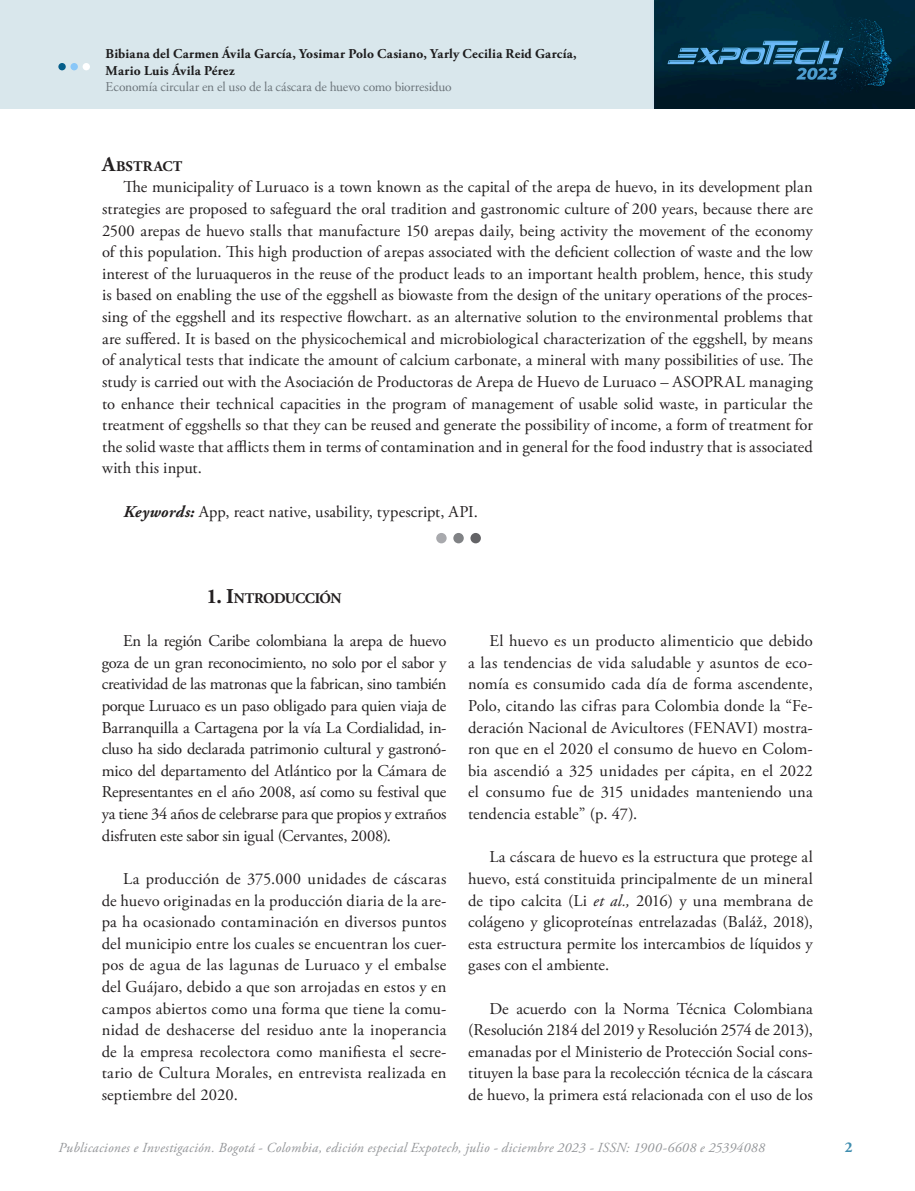
<style>
.page{position:relative;width:915px;height:1191px;background:#fff}
.page>*{position:absolute;margin:0;border:0;box-sizing:border-box;transform-origin:0 0}
.TEXTO_CORRIDO{font:16.5px/21.6px "Adobe Garamond Pro";letter-spacing:-.005em;color:#231f20;text-align:justify}
.t1{font:700 15px "Adobe Garamond Pro";color:#3f8daf}
._3_TITULOS{font:700 14.7px "Adobe Garamond Pro";letter-spacing:-.04em;color:#231f20}
._2_Resume{font:700 14.7px "Adobe Garamond Pro";letter-spacing:.015em;color:#231f20}
.t2{font:italic 13.8px "Adobe Garamond Pro";letter-spacing:.02em;color:#939598}
.t3{font:700 13.5px/16.5px "Adobe Garamond Pro";letter-spacing:.015em;color:#231f20}
.t4{font:13.5px "Adobe Garamond Pro";letter-spacing:-.01em;color:#808285}
.s1{font-size:21px}
.s2{font-weight:700;font-style:italic}
.s3{font-style:italic}
</style>
<div class="page">
<img style="left:0;top:0;width:914px;height:109px">
<div style="left:58px;top:63px;width:8px;height:7px;background:#055e8a;border-radius:50%"></div>
<div style="left:70px;top:63px;width:8px;height:7px;background:#89c7f8;border-radius:50%"></div>
<div style="left:83px;top:63px;width:7px;height:7px;background:#fff;border-radius:50%"></div>
<div style="left:470px;top:533px;width:10px;height:10px;background:#636366;border-radius:50%"></div>
<div style="left:453px;top:533px;width:10px;height:10px;background:#808285;border-radius:50%"></div>
<div style="left:436px;top:533px;width:10px;height:10px;background:#a8a9ad;border-radius:50%"></div>
<p class="t3" style="left:106px;top:46px;width:472px">Bibiana del Carmen Ávila García, Yosimar Polo Casiano, Yarly Cecilia Reid García,<br>Mario Luis Ávila Pérez</p>
<p class="t4" style="left:106px;top:79px;width:347px">Economía circular en el uso de la cáscara de huevo como biorresiduo</p>
<p class="_2_Resume" style="left:102px;top:158px;width:82px"><span class="s1">A</span>BSTRACT</p>
<p class="TEXTO_CORRIDO" style="left:102px;top:177px;width:712px;text-indent:21px">The municipality of Luruaco is a town known as the capital of the arepa de huevo, in its development plan strategies are proposed to safeguard the oral tradition and gastronomic culture of 200 years, because there are 2500 arepas de huevo stalls that manufacture 150 arepas daily, being activity the movement of the economy of this population. This high production of arepas associated with the deficient collection of waste and the low interest of the luruaqueros in the reuse of the product leads to an important health problem, hence, this study is based on enabling the use of the eggshell as biowaste from the design of the unitary operations of the proces&shy;sing of the eggshell and its respective flowchart. as an alternative solution to the environmental problems that are suffered. It is based on the physicochemical and microbiological characterization of the eggshell, by means of analytical tests that indicate the amount of calcium carbonate, a mineral with many possibilities of use. The study is carried out with the Asociación de Productoras de Arepa de Huevo de Luruaco – ASOPRAL managing to enhance their technical capacities in the program of management of usable solid waste, in particular the treatment of eggshells so that they can be reused and generate the possibility of income, a form of treatment for the solid waste that afflicts them in terms of contamination and in general for the food industry that is associated with this input.</p>
<p class="TEXTO_CORRIDO" style="left:123px;top:501px;width:356px"><span class="s2">Keywords:</span> App, react native, usability, typescript, API.</p>
<p class="_3_TITULOS" style="left:206px;top:590px;width:136px"><span class="s1">1. I</span>NTRODUCCIÓN</p>
<p class="TEXTO_CORRIDO" style="left:102px;top:631px;width:346px;text-indent:21px">En la región Caribe colombiana la arepa de huevo goza de un gran reconocimiento, no solo por el sabor y creatividad de las matronas que la fabrican, sino también porque Luruaco es un paso obligado para quien viaja de Barranquilla a Cartagena por la vía La Cordialidad, in&shy;cluso ha sido declarada patrimonio cultural y gastronó&shy;mico del departamento del Atlántico por la Cámara de Representantes en el año 2008, así como su festival que ya tiene 34 años de celebrarse para que propios y extraños disfruten este sabor sin igual (Cervantes, 2008).</p>
<p class="TEXTO_CORRIDO" style="left:102px;top:868px;width:346px;text-indent:21px">La producción de 375.000 unidades de cáscaras de huevo originadas en la producción diaria de la are&shy;pa ha ocasionado contaminación en diversos puntos del municipio entre los cuales se encuentran los cuer&shy;pos de agua de las lagunas de Luruaco y el embalse del Guájaro, debido a que son arrojadas en estos y en campos abiertos como una forma que tiene la comu&shy;nidad de deshacerse del residuo ante la inoperancia de la empresa recolectora como manifiesta el secre&shy;tario de Cultura Morales, en entrevista realizada en septiembre del 2020.</p>
<p class="TEXTO_CORRIDO" style="left:468px;top:631px;width:346px;text-indent:21px">El huevo es un producto alimenticio que debido a las tendencias de vida saludable y asuntos de eco&shy;nomía es consumido cada día de forma ascendente, Polo, citando las cifras para Colombia donde la “Fe&shy;deración Nacional de Avicultores (FENAVI) mostra&shy;ron que en el 2020 el consumo de huevo en Colom&shy;bia ascendió a 325 unidades per cápita, en el 2022 el consumo fue de 315 unidades manteniendo una tendencia estable” (p. 47).</p>
<p class="TEXTO_CORRIDO" style="left:468px;top:847px;width:346px;text-indent:21px">La cáscara de huevo es la estructura que protege al huevo, está constituida principalmente de un mineral de tipo calcita (Li <span class="s3">et al.,</span> 2016) y una membrana de colágeno y glicoproteínas entrelazadas (Baláž, 2018), esta estructura permite los intercambios de líquidos y gases con el ambiente.</p>
<p class="TEXTO_CORRIDO" style="left:468px;top:998px;width:346px;text-indent:21px">De acuerdo con la Norma Técnica Colombiana (Resolución 2184 del 2019 y Resolución 2574 de 2013), emanadas por el Ministerio de Protección Social cons&shy;tituyen la base para la recolección técnica de la cáscara de huevo, la primera está relacionada con el uso de los</p>
<p class="t2" style="left:58px;top:1139px;width:708px">Publicaciones e Investigación. Bogotá - Colombia, edición especial Expotech, julio - diciembre 2023 - ISSN: 1900-6608 e 25394088</p>
<p class="t1" style="left:844px;top:1138px;width:9px">2</p>
</div>
